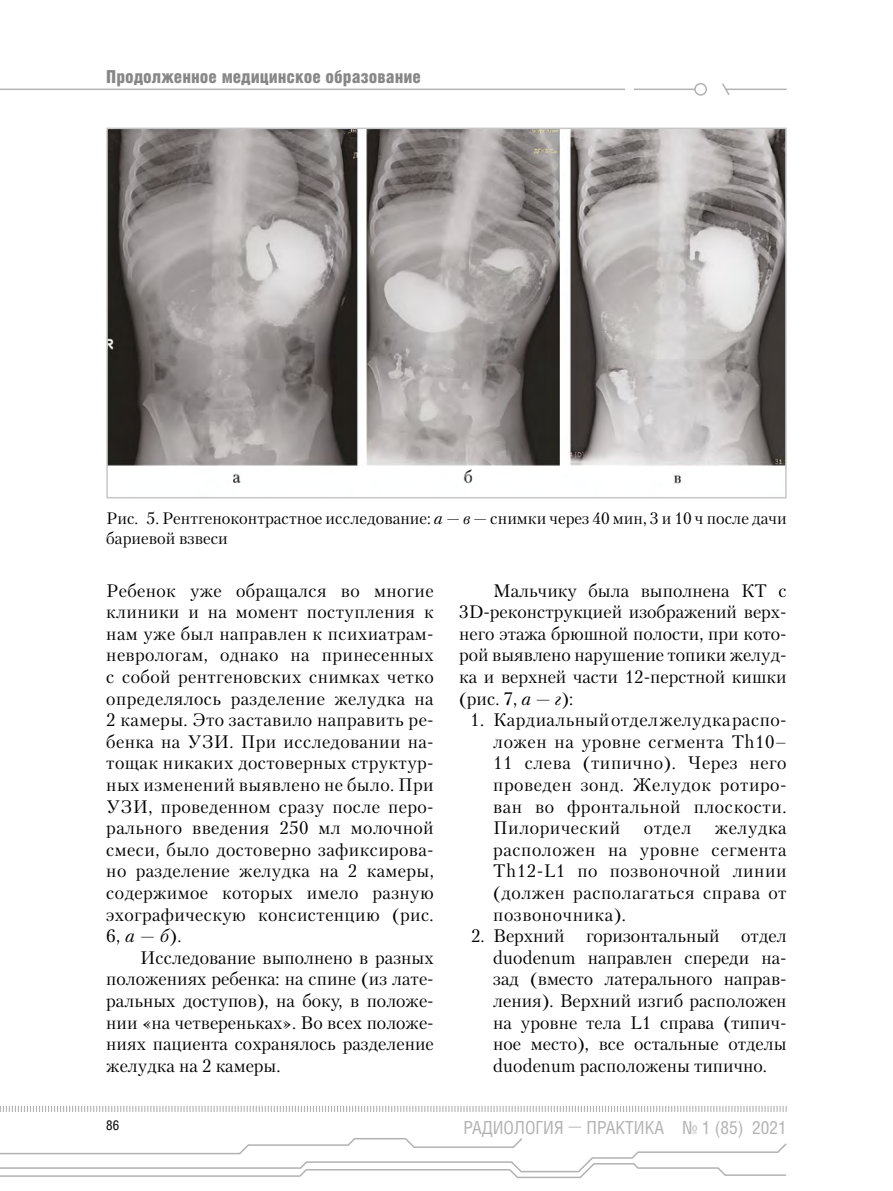
<style>
.page{position:relative;width:893px;height:1191px;background:#fff}
.page>*{position:absolute;margin:0;border:0;box-sizing:border-box;transform-origin:0 0}
.t1{font:18px/21.6px "Petersburg C";letter-spacing:.02em;color:#000;text-align:justify}
.t2{font:900 18px "Helios Cond";color:#878787}
.t3{font:18px "Helios Cond";color:#b3b2b2}
.t4{font:16.5px/19.8px "Petersburg C";color:#000}
.t5{font:13.5px "Helios Cond";color:#000}
.s1{font-style:italic}
.s2{font-family:"Petersburg C";font-weight:700}
</style>
<div class="page">
<svg style="left:0;top:1106px;width:787px;height:6px"></svg>
<svg style="left:0;top:1138px;width:787px;height:40px"></svg>
<hr style="left:0;top:89px;width:625px;height:1px;background:#b3b2b2">
<hr style="left:634px;top:89px;width:61px;height:1px;background:#b3b2b2">
<div style="left:694px;top:83px;width:13px;height:13px;border:2px solid #b3b2b2;border-radius:50%"></div>
<hr style="left:725px;top:89px;width:62px;height:1px;background:#b3b2b2">
<svg style="left:722px;top:83px;width:9px;height:12px"></svg>
<img style="left:109px;top:131px;width:675px;height:353px">
<div style="left:106px;top:128px;width:681px;height:370px;border:2px solid #c6c6c6"></div>
<p class="t2" style="left:106px;top:66px;width:316px">Продолженное медицинское образование</p>
<p class="t4" style="left:106px;top:508px;width:682px">Рис. 5. Рентгеноконтрастное исследование: <span class="s1">а — в</span> — снимки через 40 мин, 3 и 10 ч после дачи бариевой взвеси</p>
<p class="t1" style="left:106px;top:579px;width:329px">Ребенок уже обращался во многие клиники и на момент поступления к нам уже был направлен к психиатрам&shy;неврологам, однако на принесенных с собой рентгеновских снимках четко определялось разделение желудка на 2 камеры. Это заставило направить ре&shy;бенка на УЗИ. При исследовании на&shy;тощак никаких достоверных структур&shy;ных изменений выявлено не было. При УЗИ, проведенном сразу после перо&shy;рального введения 250 мл молочной смеси, было достоверно зафиксирова&shy;но разделение желудка на 2 камеры, содержимое которых имело разную эхографическую консистенцию (рис.<br>6, <span class="s1">а — б</span>).</p>
<p class="t1" style="left:106px;top:946px;width:329px;text-indent:34px">Исследование выполнено в разных положениях ребенка: на спине (из лате&shy;ральных доступов), на боку, в положе&shy;нии «на четвереньках». Во всех положе&shy;ниях пациента сохранялось разделение желудка на 2 камеры.</p>
<p class="t1" style="left:459px;top:579px;width:329px;text-indent:34px">Мальчику была выполнена КТ с 3D-реконструкцией изображений верх&shy;него этажа брюшной полости, при кото&shy;рой выявлено нарушение топики желуд&shy;ка и верхней части 12-перстной кишки (рис. 7, <span class="s1">а — г</span>):</p>
<p class="t1" style="left:493px;top:709px;width:295px;text-indent:-23px">1. Кардиальный отдел желудка распо&shy;ложен на уровне сегмента Th10– 11 слева (типично). Через него проведен зонд. Желудок ротиро&shy;ван во фронтальной плоскости.<br>Пилорический</p>
<p class="t1" style="left:493px;top:817px;width:295px;text-indent:222px">желудка расположен на уровне сегмента Th12-L1 по позвоночной линии (должен располагаться справа от позвоночника).</p>
<p class="t1" style="left:493px;top:925px;width:295px;text-indent:-22px">2. Верхний горизонтальный отдел duodenum направлен спереди на&shy;зад (вместо латерального направ&shy;ления). Верхний изгиб расположен на уровне тела L1 справа (типич&shy;ное место), все остальные отделы duodenum расположены типично.</p>
<p class="t1" style="left:644px;top:817px;width:49px">отдел</p>
<p class="t5" style="left:106px;top:1117px;width:14px">86</p>
<p class="t3" style="left:463px;top:1116px;width:325px">РАДИОЛОГИЯ <span class="s2">—</span> ПРАКТИКА № 1 (85) 2021</p>
</div>
